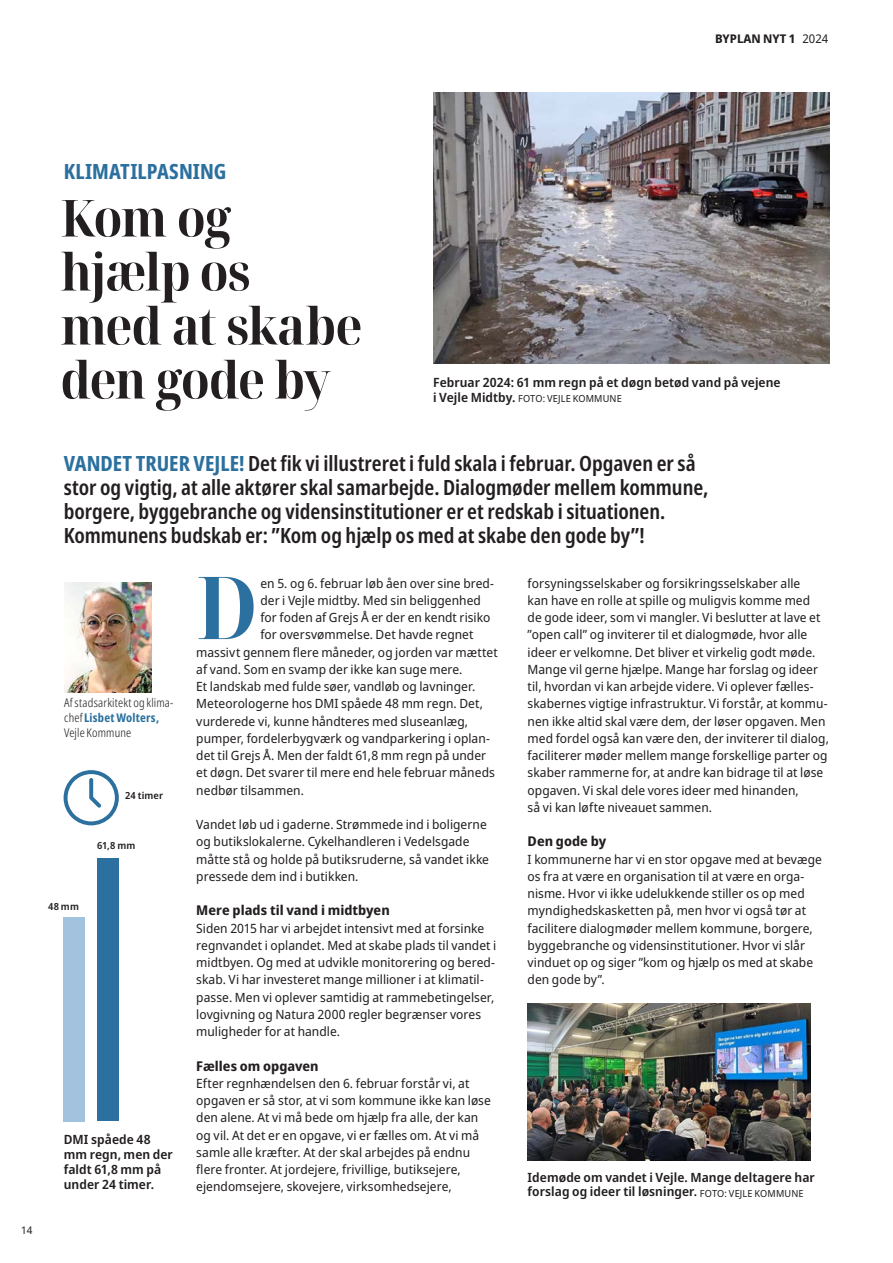
<style>
.page{position:relative;width:893px;height:1263px;background:#fff}
.page>*{position:absolute;margin:0;border:0;box-sizing:border-box;transform-origin:0 0}
.Rubrik{font:700 semi-condensed 87px "Noto Serif Display";color:#2b709e}
.Rubrik-2{font:700 semi-condensed 51px/54px "Noto Serif Display";letter-spacing:-.03em;color:#231f20}
.Manchet{font:600 21px/24px "Noto Sans Display Condensed";color:#231f20}
.Manchet-2{font:700 21px "Noto Sans Display Condensed";letter-spacing:.005em;color:#2b709e}
.Brød_med_indryk{font:700 13.5px "Noto Sans Display";color:#231f20}
.Brød_med_indryk-2{font:12.75px/17.2px "Noto Sans Display";letter-spacing:.005em;color:#231f20}
.Brød_med_indryk-3{font:600 12.75px/15px "Noto Sans Display";letter-spacing:.005em;color:#231f20}
.Byline{font:300 12px/15px "Noto Sans Display Condensed";letter-spacing:.015em;color:#231f20}
.t1{font:700 12px "Noto Sans Display";color:#231f20}
.t2{font:10.5px "Noto Sans Display";color:#231f20}
.Brød_med_indryk-4{font:9.75px "Noto Sans Display";letter-spacing:.015em;color:#231f20}
.Brød_med_indryk-5{font:600 9.75px "Noto Sans Display";letter-spacing:.01em;color:#231f20}
.s1{font-weight:400}
.s2{font-weight:600;font-size:12.75px}
.s3{font-weight:700;color:#2b709e}
.s4{font-weight:400;font-size:9.75px}
</style>
<div class="page">
<img style="left:65px;top:582px;width:86px;height:111px">
<img style="left:433px;top:93px;width:396px;height:270px">
<img style="left:528px;top:1004px;width:282px;height:156px">
<div style="left:64px;top:917px;width:21px;height:204px;background:#a3c2de"></div>
<div style="left:97px;top:858px;width:21px;height:263px;background:#2b709e"></div>
<svg style="left:64px;top:770px;width:55px;height:55px"></svg>
<p class="t1" style="left:715px;top:30px;width:115px">BYPLAN NYT 1 <span class="s1">2024</span></p>
<p class="Manchet-2" style="left:64px;top:156px;width:164px">KLIMATILPASNING</p>
<p class="Rubrik-2" style="left:61px;top:192px;width:172px">Kom og</p>
<p class="Rubrik-2" style="left:61px;top:246px;width:192px">hjælp os</p>
<p class="Rubrik-2" style="left:61px;top:300px;width:303px">med at skabe den gode by</p>
<p class="Brød_med_indryk-3" style="left:433px;top:375px;width:349px">Februar 2024: 61 mm regn på et døgn betød vand på vejene</p>
<p class="Brød_med_indryk-4" style="left:433px;top:391px;width:190px"><span class="s2">i Vejle Midtby.</span> FOTO: VEJLE KOMMUNE</p>
<p class="t2" style="left:21px;top:1223px;width:13px">14</p>
<p class="Manchet" style="left:64px;top:452px;width:646px"><span class="s3">VANDET TRUER VEJLE!</span> Det fik vi illustreret i fuld skala i februar. Opgaven er så stor og vigtig, at alle aktører skal samarbejde. Dialogmøder mellem kommune, borgere, byggebranche og vidensinstitutioner er et redskab i situationen.</p>
<p class="Manchet" style="left:64px;top:524px;width:582px">Kommunens budskab er: ”Kom og hjælp os med at skabe den gode by”!</p>
<p class="Byline" style="left:64px;top:695px;width:111px">Af stadsarkitekt og klima&shy;chef <span class="s3">Lisbet Wolters,</span></p>
<p class="Byline" style="left:64px;top:725px;width:69px">Vejle Kommune</p>
<p class="Brød_med_indryk-5" style="left:125px;top:789px;width:40px">24 timer</p>
<p class="Brød_med_indryk-5" style="left:97px;top:838px;width:40px">61,8 mm</p>
<p class="Brød_med_indryk-5" style="left:48px;top:900px;width:32px">48 mm</p>
<p class="Brød_med_indryk-3" style="left:64px;top:1132px;width:111px">DMI spåede 48 mm regn, men der faldt 61,8 mm på under 24 timer.</p>
<p class="Rubrik" style="left:196px;top:547px;width:63px">D</p>
<p class="Brød_med_indryk-2" style="left:260px;top:575px;width:235px">en 5. og 6. februar løb åen over sine bred-</p>
<p class="Brød_med_indryk-2" style="left:260px;top:592px;width:222px">der i Vejle midtby. Med sin beliggenhed</p>
<p class="Brød_med_indryk-2" style="left:260px;top:609px;width:231px">for foden af Grejs Å er der en kendt risiko</p>
<p class="Brød_med_indryk-2" style="left:260px;top:626px;width:215px">for oversvømmelse. Det havde regnet</p>
<p class="Brød_med_indryk-2" style="left:196px;top:644px;width:303px">massivt gennem flere måneder, og jorden var mættet</p>
<p class="Brød_med_indryk-2" style="left:196px;top:661px;width:268px">af vand. Som en svamp der ikke kan suge mere.</p>
<p class="Brød_med_indryk-2" style="left:196px;top:678px;width:281px">Et landskab med fulde søer, vandløb og lavninger.</p>
<p class="Brød_med_indryk-2" style="left:196px;top:695px;width:288px">Meteorologerne hos DMI spåede 48 mm regn. Det,</p>
<p class="Brød_med_indryk-2" style="left:196px;top:713px;width:273px">vurderede vi, kunne håndteres med sluseanlæg,</p>
<p class="Brød_med_indryk-2" style="left:196px;top:730px;width:295px">pumper, fordelerbygværk og vandparkering i oplan-</p>
<p class="Brød_med_indryk-2" style="left:196px;top:747px;width:291px">det til Grejs Å. Men der faldt 61,8 mm regn på under</p>
<p class="Brød_med_indryk-2" style="left:196px;top:764px;width:300px">et døgn. Det svarer til mere end hele februar måneds</p>
<p class="Brød_med_indryk-2" style="left:196px;top:782px;width:109px">nedbør tilsammen.</p>
<p class="Brød_med_indryk-2" style="left:196px;top:816px;width:294px">Vandet løb ud i gaderne. Strømmede ind i boligerne og butikslokalerne. Cykelhandleren i Vedelsgade måtte stå og holde på butiksruderne, så vandet ikke pressede dem ind i butikken.</p>
<p class="Brød_med_indryk" style="left:196px;top:901px;width:195px">Mere plads til vand i midtbyen</p>
<p class="Brød_med_indryk-2" style="left:196px;top:920px;width:302px">Siden 2015 har vi arbejdet intensivt med at forsinke regnvandet i oplandet. Med at skabe plads til vandet i midtbyen. Og med at udvikle monitorering og bered&shy;skab. Vi har investeret mange millioner i at klimatil&shy;passe. Men vi oplever samtidig at rammebetingelser, lovgivning og Natura 2000 regler begrænser vores muligheder for at handle.</p>
<p class="Brød_med_indryk" style="left:196px;top:1056px;width:124px">Fælles om opgaven</p>
<p class="Brød_med_indryk-2" style="left:196px;top:1075px;width:296px">Efter regnhændelsen den 6. februar forstår vi, at opgaven er så stor, at vi som kommune ikke kan løse den alene. At vi må bede om hjælp fra alle, der kan og vil. At det er en opgave, vi er fælles om. At vi må samle alle kræfter. At der skal arbejdes på endnu flere fronter. At jordejere, frivillige, butiksejere,</p>
<p class="Brød_med_indryk-2" style="left:196px;top:1178px;width:257px">ejendomsejere, skovejere, virksomhedsejere,</p>
<p class="Brød_med_indryk-2" style="left:528px;top:575px;width:294px">forsyningsselskaber og forsikringsselskaber alle kan have en rolle at spille og muligvis komme med de gode ideer, som vi mangler. Vi beslutter at lave et ”open call” og inviterer til et dialogmøde, hvor alle ideer er velkomne. Det bliver et virkelig godt møde.<br>Mange vil gerne hjælpe. Mange har forslag og ideer til, hvordan vi kan arbejde videre. Vi oplever fælles-</p>
<p class="Brød_med_indryk-2" style="left:528px;top:695px;width:303px">skabernes vigtige infrastruktur. Vi forstår, at kommu&shy;nen ikke altid skal være dem, der løser opgaven. Men med fordel også kan være den, der inviterer til dialog, faciliterer møder mellem mange forskellige parter og skaber rammerne for, at andre kan bidrage til at løse opgaven. Vi skal dele vores ideer med hinanden,</p>
<p class="Brød_med_indryk-2" style="left:528px;top:799px;width:186px">så vi kan løfte niveauet sammen.</p>
<p class="Brød_med_indryk" style="left:528px;top:832px;width:80px">Den gode by</p>
<p class="Brød_med_indryk-2" style="left:528px;top:851px;width:296px">I kommunerne har vi en stor opgave med at bevæge os fra at være en organisation til at være en orga-</p>
<p class="Brød_med_indryk-2" style="left:528px;top:885px;width:287px">nisme. Hvor vi ikke udelukkende stiller os op med myndighedskasketten på, men hvor vi også tør at facilitere dialogmøder mellem kommune, borgere, byggebranche og vidensinstitutioner. Hvor vi slår vinduet op og siger ”kom og hjælp os med at skabe den gode by”.</p>
<p class="Brød_med_indryk-3" style="left:528px;top:1170px;width:289px">Idemøde om vandet i Vejle. Mange deltagere har</p>
<p class="Brød_med_indryk-3" style="left:528px;top:1185px;width:277px">forslag og ideer til løsninger. <span class="s4">FOTO: VEJLE KOMMUNE</span></p>
</div>
